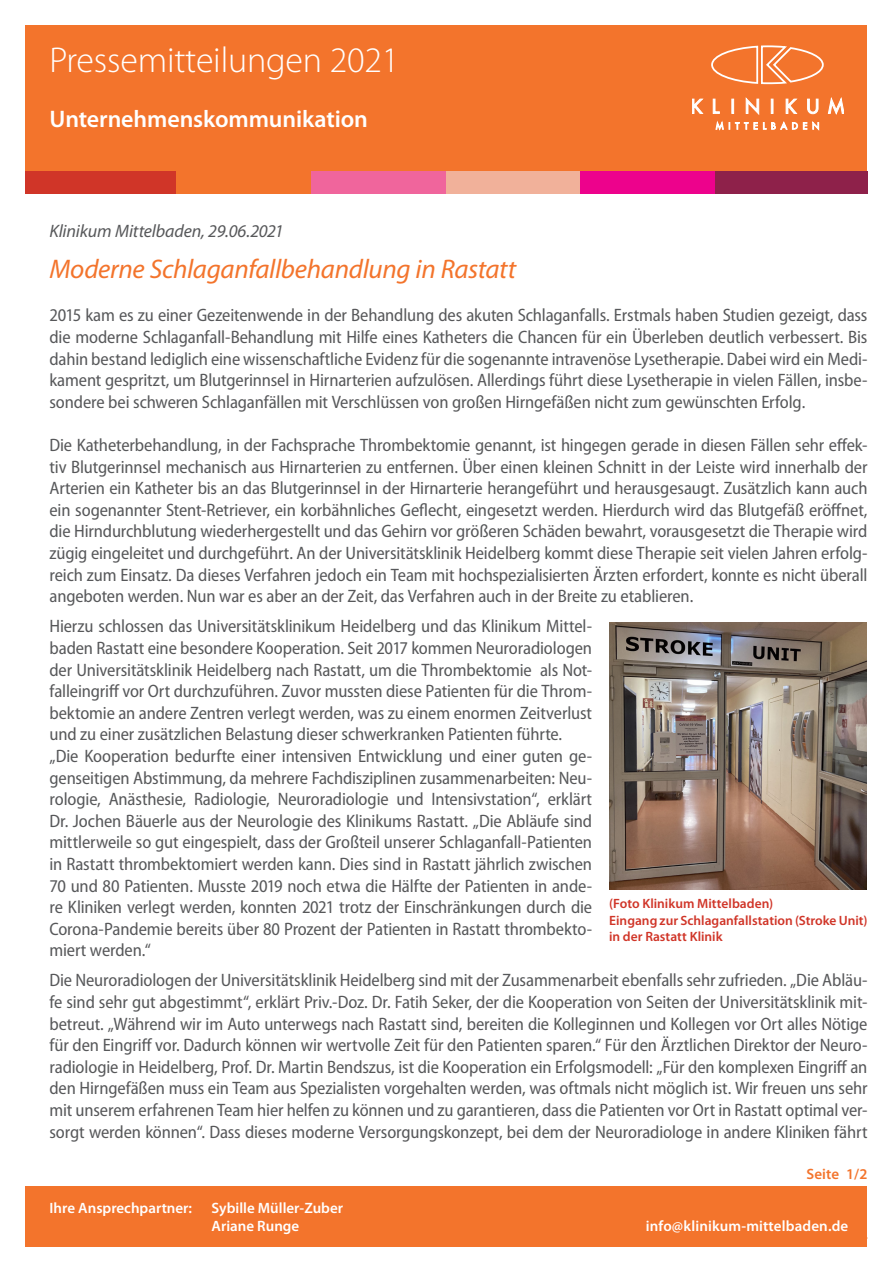
<style>
.page{position:relative;width:893px;height:1263px;background:#fff}
.page>*{position:absolute;margin:0;border:0;box-sizing:border-box;transform-origin:0 0}
.t1{font:300 36px "Myriad Pro";letter-spacing:-.005em;color:#fff}
.t2{font:italic 27px "Myriad Pro";letter-spacing:-.01em;color:#f3742c}
.t3{font:600 24px "Myriad Pro";letter-spacing:-.005em;color:#fff}
.t4{font:semi-condensed 18px/21.6px "Myriad Pro";letter-spacing:-.01em;color:#57585a;text-align:justify}
.t5{font:italic 18px "Myriad Pro";letter-spacing:-.01em;color:#57585a}
.t6{font:600 15px/18px "Myriad Pro";color:#fff}
.t7{font:600 15px "Myriad Pro";letter-spacing:.01em;color:#f3742c}
.t8{font:600 13.5px/16.2px "Myriad Pro";color:#d03528}
</style>
<div class="page">
<div style="left:26px;top:26px;width:841px;height:156px;background:#f3742c"></div>
<div style="left:26px;top:171px;width:150px;height:22px;background:#d03528"></div>
<div style="left:176px;top:171px;width:135px;height:22px;background:#f3742c"></div>
<div style="left:311px;top:171px;width:135px;height:22px;background:#f0659c"></div>
<div style="left:446px;top:171px;width:134px;height:22px;background:#f1b19a"></div>
<div style="left:580px;top:171px;width:135px;height:22px;background:#ed028c"></div>
<div style="left:715px;top:171px;width:152px;height:22px;background:#8e214a"></div>
<svg style="left:692px;top:99px;width:11px;height:15px"></svg>
<svg style="left:713px;top:97px;width:106px;height:33px"></svg>
<svg style="left:828px;top:97px;width:16px;height:17px"></svg>
<svg style="left:711px;top:45px;width:113px;height:40px"></svg>
<div style="left:26px;top:1186px;width:841px;height:60px;background:#f3742c"></div>
<img style="left:609px;top:623px;width:258px;height:267px">
<h1 class="t1" style="left:49px;top:41px;width:351px">Pressemitteilungen 2021</h1>
<h3 class="t3" style="left:49px;top:105px;width:320px">Unternehmenskommunikation</h3>
<p class="t5" style="left:49px;top:222px;width:236px">Klinikum Mittelbaden, 29.06.2021</p>
<h2 class="t2" style="left:49px;top:255px;width:468px">Moderne Schlaganfallbehandlung in Rastatt</h2>
<p class="t4" style="left:49px;top:305px;width:819px">2015 kam es zu einer Gezeitenwende in der Behandlung des akuten Schlaganfalls. Erstmals haben Studien gezeigt, dass die moderne Schlaganfall-Behandlung mit Hilfe eines Katheters die Chancen für ein Überleben deutlich verbessert. Bis dahin bestand lediglich eine wissenschaftliche Evidenz für die sogenannte intravenöse Lysetherapie. Dabei wird ein Medi&shy;kament gespritzt, um Blutgerinnsel in Hirnarterien aufzulösen. Allerdings führt diese Lysetherapie in vielen Fällen, insbe&shy;sondere bei schweren Schlaganfällen mit Verschlüssen von großen Hirngefäßen nicht zum gewünschten Erfolg.</p>
<p class="t4" style="left:49px;top:435px;width:820px">Die Katheterbehandlung, in der Fachsprache Thrombektomie genannt, ist hingegen gerade in diesen Fällen sehr effek&shy;tiv Blutgerinnsel mechanisch aus Hirnarterien zu entfernen. Über einen kleinen Schnitt in der Leiste wird innerhalb der Arterien ein Katheter bis an das Blutgerinnsel in der Hirnarterie herangeführt und herausgesaugt. Zusätzlich kann auch ein sogenannter Stent-Retriever, ein korbähnliches Geflecht, eingesetzt werden. Hierdurch wird das Blutgefäß eröffnet, die Hirndurchblutung wiederhergestellt und das Gehirn vor größeren Schäden bewahrt, vorausgesetzt die Therapie wird zügig eingeleitet und durchgeführt. An der Universitätsklinik Heidelberg kommt diese Therapie seit vielen Jahren erfolg&shy;reich zum Einsatz. Da dieses Verfahren jedoch ein Team mit hochspezialisierten Ärzten erfordert, konnte es nicht überall angeboten werden. Nun war es aber an der Zeit, das Verfahren auch in der Breite zu etablieren.</p>
<p class="t4" style="left:49px;top:616px;width:544px;text-align:left">Hierzu schlossen das Universitätsklinikum Heidelberg und das Klinikum Mittel&shy;baden Rastatt eine besondere Kooperation. Seit 2017 kommen Neuroradiologen der Universitätsklinik Heidelberg nach Rastatt, um die Thrombektomie als Not&shy;falleingriff vor Ort durchzuführen. Zuvor mussten diese Patienten für die Throm&shy;bektomie an andere Zentren verlegt werden, was zu einem enormen Zeitverlust und zu einer zusätzlichen Belastung dieser schwerkranken Patienten führte. „Die Kooperation bedurfte einer intensiven Entwicklung und einer guten ge&shy;genseitigen Abstimmung, da mehrere Fachdisziplinen zusammenarbeiten: Neu&shy;rologie, Anästhesie, Radiologie, Neuroradiologie und Intensivstation“, erklärt Dr. Jochen Bäuerle aus der Neurologie des Klinikums Rastatt. „Die Abläufe sind mittlerweile so gut eingespielt, dass der Großteil unserer Schlaganfall-Patienten in Rastatt thrombektomiert werden kann. Dies sind in Rastatt jährlich zwischen 70 und 80 Patienten. Musste 2019 noch etwa die Hälfte der Patienten in ande&shy;re Kliniken verlegt werden, konnten 2021 trotz der Einschränkungen durch die Corona-Pandemie bereits über 80 Prozent der Patienten in Rastatt thrombekto&shy;miert werden.“</p>
<p class="t4" style="left:49px;top:970px;width:820px">Die Neuroradiologen der Universitätsklinik Heidelberg sind mit der Zusammenarbeit ebenfalls sehr zufrieden. „Die Abläu&shy;fe sind sehr gut abgestimmt“, erklärt Priv.-Doz. Dr. Fatih Seker, der die Kooperation von Seiten der Universitätsklinik mit&shy;betreut. „Während wir im Auto unterwegs nach Rastatt sind, bereiten die Kolleginnen und Kollegen vor Ort alles Nötige für den Eingriff vor. Dadurch können wir wertvolle Zeit für den Patienten sparen.“ Für den Ärztlichen Direktor der Neuro&shy;radiologie in Heidelberg, Prof. Dr. Martin Bendszus, ist die Kooperation ein Erfolgsmodell: „Für den komplexen Eingriff an den Hirngefäßen muss ein Team aus Spezialisten vorgehalten werden, was oftmals nicht möglich ist. Wir freuen uns sehr mit unserem erfahrenen Team hier helfen zu können und zu garantieren, dass die Patienten vor Ort in Rastatt optimal ver&shy;sorgt werden können“. Dass dieses moderne Versorgungskonzept, bei dem der Neuroradiologe in andere Kliniken fährt</p>
<p class="t8" style="left:609px;top:896px;width:260px">(Foto Klinikum Mittelbaden)<br>Eingang zur Schlaganfallstation (Stroke Unit) in der Rastatt Klinik</p>
<p class="t6" style="left:50px;top:1199px;width:144px">Ihre Ansprechpartner:</p>
<p class="t6" style="left:212px;top:1199px;width:133px">Sybille Müller-Zuber<br>Ariane Runge</p>
<p class="t7" style="left:806px;top:1165px;width:63px">Seite 1/2</p>
<p class="t6" style="left:646px;top:1217px;width:204px">info@klinikum-mittelbaden.de</p>
</div>
